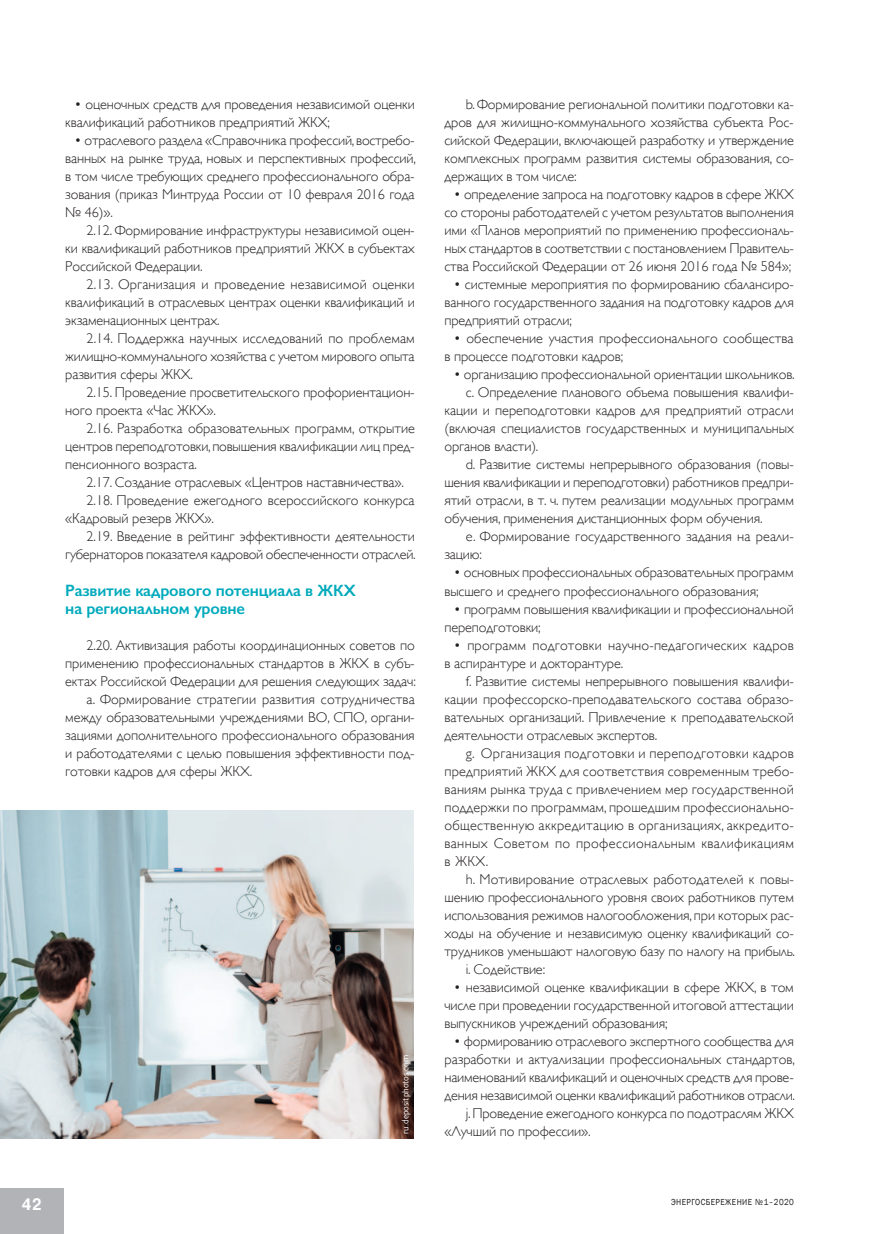
<style>
.page{position:relative;width:872px;height:1234px;background:#fff}
.page>*{position:absolute;margin:0;border:0;box-sizing:border-box;transform-origin:0 0}
.t1{font:600 16.5px/18px "Gill Sans";letter-spacing:-.01em;color:#00aabc}
.t2{font:700 16.5px "Pragmatica";color:#fff;scale:.89 1}
.t3{font:300 14.25px/18px "Gill Sans";letter-spacing:-.01em;color:#231f20;text-align:justify}
.t4{font:300 14.25px/18px "Gill Sans";letter-spacing:.01em;color:#231f20}
.t5{font:9px "Franklin Gothic";letter-spacing:.05em;color:#231f20;scale:.89 1}
.t6{font:300 9px "Bliss Pro";color:#fff}
</style>
<div class="page">
<div style="left:0;top:1188px;width:64px;height:45px;background:#b2b3b7"></div>
<img style="left:0;top:810px;width:413px;height:327px">
<p class="t3" style="left:65px;top:95px;width:351px;text-indent:9px">• оценочных средств для проведения независимой оценки квалификаций работников предприятий ЖКХ;</p>
<p class="t3" style="left:65px;top:131px;width:352px;text-indent:9px">• отраслевого раздела «Справочника профессий, востребо&shy;ванных на рынке труда, новых и перспективных профессий, в том числе требующих среднего профессионального обра&shy;зования (приказ Минтруда России от 10 февраля 2016 года № 46)».</p>
<p class="t3" style="left:65px;top:221px;width:351px;text-indent:21px">2.12. Формирование инфраструктуры независимой оцен&shy;ки квалификаций работников предприятий ЖКХ в субъектах Российской Федерации.</p>
<p class="t3" style="left:65px;top:275px;width:351px;text-indent:21px">2.13. Организация и проведение независимой оценки квалификаций в отраслевых центрах оценки квалификаций и экзаменационных центрах.</p>
<p class="t3" style="left:65px;top:329px;width:351px;text-indent:21px">2.14. Поддержка научных исследований по проблемам жилищно-коммунального хозяйства с учетом мирового опыта развития сферы ЖКХ.</p>
<p class="t3" style="left:65px;top:383px;width:351px;text-indent:21px">2.15. Проведение просветительского профориентацион&shy;ного проекта «Час ЖКХ».</p>
<p class="t3" style="left:65px;top:419px;width:351px;text-indent:21px">2.16. Разработка образовательных программ, открытие центров переподготовки, повышения квалификации лиц пред&shy;пенсионного возраста.</p>
<p class="t3" style="left:87px;top:473px;width:319px">2.17. Создание отраслевых «Центров наставничества».</p>
<p class="t3" style="left:87px;top:491px;width:329px">2.18. Проведение ежегодного всероссийского конкурса</p>
<p class="t3" style="left:65px;top:509px;width:150px">«Кадровый резерв ЖКХ».</p>
<p class="t3" style="left:87px;top:527px;width:330px">2.19. Введение в рейтинг эффективности деятельности</p>
<p class="t3" style="left:65px;top:545px;width:352px">губернаторов показателя кадровой обеспеченности отраслей.</p>
<p class="t1" style="left:65px;top:580px;width:292px">Развитие кадрового потенциала в ЖКХ на региональном уровне</p>
<p class="t3" style="left:87px;top:635px;width:330px">2.20. Активизация работы координационных советов по</p>
<p class="t3" style="left:65px;top:653px;width:351px">применению профессиональных стандартов в ЖКХ в субъ-</p>
<p class="t3" style="left:65px;top:671px;width:352px">ектах Российской Федерации для решения следующих задач:</p>
<p class="t3" style="left:87px;top:689px;width:330px">a. Формирование стратегии развития сотрудничества</p>
<p class="t3" style="left:65px;top:707px;width:351px">между образовательными учреждениями ВО, СПО, органи-</p>
<p class="t3" style="left:65px;top:725px;width:351px">зациями дополнительного профессионального образования</p>
<p class="t3" style="left:65px;top:743px;width:351px">и работодателями с целью повышения эффективности под-</p>
<p class="t3" style="left:65px;top:761px;width:188px">готовки кадров для сферы ЖКХ.</p>
<p class="t2" style="left:22px;top:1193px;width:24px">42</p>
<p class="t6" style="left:400px;top:1133px;width:80px;rotate:-90deg">ru.depositphotos.com</p>
<p class="t3" style="left:444px;top:95px;width:351px;text-indent:21px">b. Формирование региональной политики подготовки ка&shy;дров для жилищно-коммунального хозяйства субъекта Рос&shy;сийской Федерации, включающей разработку и утверждение комплексных программ развития системы образования, со&shy;держащих в том числе:</p>
<p class="t3" style="left:444px;top:185px;width:351px;text-indent:9px">• определение запроса на подготовку кадров в сфере ЖКХ со стороны работодателей с учетом результатов выполнения ими «Планов мероприятий по применению профессиональ&shy;ных стандартов в соответствии с постановлением Правитель&shy;ства Российской Федерации от 26 июня 2016 года № 584»;</p>
<p class="t3" style="left:444px;top:275px;width:351px;text-indent:9px">• системные мероприятия по формированию сбалансиро&shy;ванного государственного задания на подготовку кадров для предприятий отрасли;</p>
<p class="t3" style="left:444px;top:329px;width:351px;text-indent:9px">• обеспечение участия профессионального сообщества в процессе подготовки кадров;</p>
<p class="t3" style="left:454px;top:365px;width:342px">• организацию профессиональной ориентации школьников.</p>
<p class="t3" style="left:466px;top:383px;width:330px">c. Определение планового объема повышения квалифи-</p>
<p class="t3" style="left:444px;top:401px;width:351px">кации и переподготовки кадров для предприятий отрасли</p>
<p class="t3" style="left:444px;top:419px;width:351px">(включая специалистов государственных и муниципальных</p>
<p class="t3" style="left:444px;top:437px;width:95px">органов власти).</p>
<p class="t3" style="left:466px;top:455px;width:330px">d. Развитие системы непрерывного образования (повы-</p>
<p class="t3" style="left:444px;top:473px;width:351px">шения квалификации и переподготовки) работников предпри-</p>
<p class="t3" style="left:444px;top:491px;width:351px">ятий отрасли, в т. ч. путем реализации модульных программ</p>
<p class="t3" style="left:444px;top:509px;width:320px">обучения, применения дистанционных форм обучения.</p>
<p class="t3" style="left:466px;top:527px;width:329px">e. Формирование государственного задания на реали-</p>
<p class="t3" style="left:444px;top:545px;width:39px">зацию:</p>
<p class="t3" style="left:444px;top:563px;width:351px;text-indent:9px">• основных профессиональных образовательных программ высшего и среднего профессионального образования;</p>
<p class="t3" style="left:444px;top:599px;width:351px;text-indent:9px">• программ повышения квалификации и профессиональной переподготовки;</p>
<p class="t4" style="left:444px;top:635px;width:351px;text-indent:9px">• программ подготовки научно-педагогических кадров в аспирантуре и докторантуре.</p>
<p class="t3" style="left:444px;top:671px;width:351px;text-indent:21px">f. Развитие системы непрерывного повышения квалифи&shy;кации профессорско-преподавательского состава образо&shy;вательных организаций. Привлечение к преподавательской деятельности отраслевых экспертов.</p>
<p class="t3" style="left:444px;top:743px;width:351px;text-indent:21px">g. Организация подготовки и переподготовки кадров предприятий ЖКХ для соответствия современным требо&shy;ваниям рынка труда с привлечением мер государственной поддержки по программам, прошедшим профессионально&shy;общественную аккредитацию в организациях, аккредито&shy;ванных Советом по профессиональным квалификациям в ЖКХ.</p>
<p class="t3" style="left:466px;top:869px;width:330px">h. Мотивирование отраслевых работодателей к повы-</p>
<p class="t3" style="left:444px;top:887px;width:351px">шению профессионального уровня своих работников путем</p>
<p class="t3" style="left:444px;top:905px;width:351px">использования режимов налогообложения, при которых рас-</p>
<p class="t3" style="left:444px;top:923px;width:351px">ходы на обучение и независимую оценку квалификаций со-</p>
<p class="t3" style="left:444px;top:941px;width:352px">трудников уменьшают налоговую базу по налогу на прибыль.</p>
<p class="t3" style="left:466px;top:959px;width:81px">i. Содействие:</p>
<p class="t3" style="left:444px;top:977px;width:351px;text-indent:9px">• независимой оценке квалификации в сфере ЖКХ, в том числе при проведении государственной итоговой аттестации выпускников учреждений образования;</p>
<p class="t3" style="left:454px;top:1031px;width:341px">• формированию отраслевого экспертного сообщества для</p>
<p class="t3" style="left:444px;top:1049px;width:352px">разработки и актуализации профессиональных стандартов,</p>
<p class="t3" style="left:444px;top:1067px;width:351px">наименований квалификаций и оценочных средств для прове-</p>
<p class="t3" style="left:444px;top:1085px;width:352px">дения независимой оценки квалификаций работников отрасли.</p>
<p class="t3" style="left:466px;top:1103px;width:330px">j. Проведение ежегодного конкурса по подотраслям ЖКХ</p>
<p class="t3" style="left:444px;top:1121px;width:148px">«Лучший по профессии».</p>
<p class="t5" style="left:671px;top:1196px;width:139px">ЭНЕРГОСБЕРЕЖЕНИЕ №1–2020</p>
</div>
